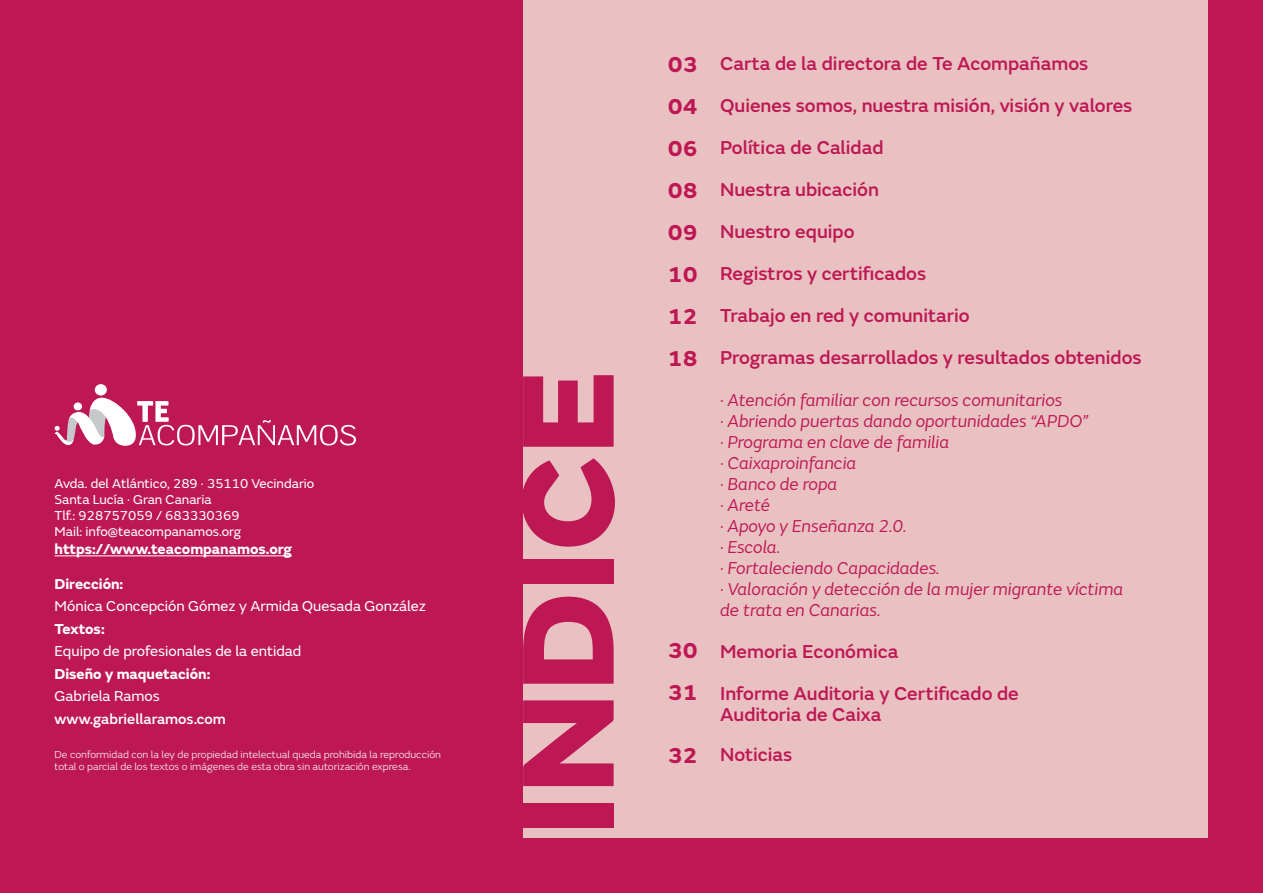
<style>
.page{position:relative;width:1263px;height:893px;background:#bd1853}
.page>*{position:absolute;margin:0;border:0;box-sizing:border-box;transform-origin:0 0}
.t1{font:800 136.5px "FS Emeric";color:#bd1853}
.t2{font:700 22.5px "FS Emeric";color:#bd1853}
.t3{font:500 19.5px "FS Emeric";color:#bd1853}
.t4{font:italic 18px "FS Emeric";color:#bd1853}
.t5{font:15px "FS Emeric";color:#fff}
.t6{font:700 15px "FS Emeric";color:#fff}
.t7{font:500 15px "FS Emeric";color:#fff}
.t8{font:13.5px "FS Emeric";color:#fff}
.t9{font:300 10.5px "FS Emeric";color:#fff}
</style>
<div class="page">
<div style="left:523px;top:0;width:685px;height:838px;background:#eac1c3"></div>
<div style="left:95px;top:384px;width:12px;height:12px;background:#fff;border-radius:50%"></div>
<svg style="left:55px;top:397px;width:301px;height:49px"></svg>
<hr style="left:55px;top:555px;width:237px;height:1px;background:#fff">
<p class="t8" style="left:55px;top:474px;width:261px">Avda. del Atlántico, 289 · 35110 Vecindario</p>
<p class="t8" style="left:55px;top:490px;width:159px">Santa Lucía · Gran Canaria</p>
<p class="t8" style="left:55px;top:506px;width:187px">Tlf.: 928757059 / 683330369</p>
<p class="t8" style="left:55px;top:522px;width:188px">Mail: info@teacompanamos.org</p>
<p class="t6" style="left:55px;top:537px;width:239px">https://www.teacompanamos.org</p>
<p class="t6" style="left:55px;top:572px;width:70px">Dirección:</p>
<p class="t5" style="left:55px;top:596px;width:373px">Mónica Concepción Gómez y Armida Quesada González</p>
<p class="t6" style="left:55px;top:617px;width:52px">Textos:</p>
<p class="t5" style="left:55px;top:641px;width:248px">Equipo de profesionales de la entidad</p>
<p class="t6" style="left:55px;top:662px;width:157px">Diseño y maquetación:</p>
<p class="t5" style="left:55px;top:686px;width:107px">Gabriela Ramos</p>
<p class="t7" style="left:55px;top:708px;width:173px">www.gabriellaramos.com</p>
<p class="t9" style="left:55px;top:748px;width:388px">De conformidad con la ley de propiedad intelectual queda prohibida la reproducción</p>
<p class="t9" style="left:55px;top:760px;width:358px">total o parcial de los textos o imágenes de esta obra sin autorización expresa.</p>
<p class="t1" style="left:457px;top:836px;width:469px;rotate:-90deg">INDICE</p>
<p class="t2" style="left:668px;top:46px;width:31px">03</p>
<p class="t2" style="left:668px;top:88px;width:31px">04</p>
<p class="t2" style="left:668px;top:130px;width:31px">06</p>
<p class="t2" style="left:668px;top:172px;width:31px">08</p>
<p class="t2" style="left:668px;top:214px;width:31px">09</p>
<p class="t2" style="left:668px;top:256px;width:31px">10</p>
<p class="t2" style="left:668px;top:298px;width:31px">12</p>
<p class="t2" style="left:668px;top:340px;width:31px">18</p>
<p class="t2" style="left:668px;top:633px;width:31px">30</p>
<p class="t2" style="left:668px;top:675px;width:31px">31</p>
<p class="t2" style="left:668px;top:738px;width:31px">32</p>
<p class="t3" style="left:720px;top:48px;width:370px">Carta de la directora de Te Acompañamos</p>
<p class="t3" style="left:720px;top:90px;width:414px">Quienes somos, nuestra misión, visión y valores</p>
<p class="t3" style="left:720px;top:132px;width:165px">Política de Calidad</p>
<p class="t3" style="left:720px;top:174px;width:160px">Nuestra ubicación</p>
<p class="t3" style="left:720px;top:217px;width:136px">Nuestro equipo</p>
<p class="t3" style="left:720px;top:259px;width:208px">Registros y certificados</p>
<p class="t3" style="left:720px;top:301px;width:251px">Trabajo en red y comunitario</p>
<p class="t3" style="left:720px;top:343px;width:423px">Programas desarrollados y resultados obtenidos</p>
<p class="t4" style="left:720px;top:387px;width:344px">· Atención familiar con recursos comunitarios</p>
<p class="t4" style="left:720px;top:408px;width:370px">· Abriendo puertas dando oportunidades “APDO”</p>
<p class="t4" style="left:720px;top:429px;width:231px">· Programa en clave de familia</p>
<p class="t4" style="left:720px;top:450px;width:138px">· Caixaproinfancia</p>
<p class="t4" style="left:720px;top:471px;width:119px">· Banco de ropa</p>
<p class="t4" style="left:720px;top:492px;width:52px">· Areté</p>
<p class="t4" style="left:720px;top:513px;width:188px">· Apoyo y Enseñanza 2.0.</p>
<p class="t4" style="left:720px;top:534px;width:62px">· Escola.</p>
<p class="t4" style="left:720px;top:555px;width:221px">· Fortaleciendo Capacidades.</p>
<p class="t4" style="left:720px;top:576px;width:405px">· Valoración y detección de la mujer migrante víctima</p>
<p class="t4" style="left:720px;top:597px;width:162px">de trata en Canarias.</p>
<p class="t3" style="left:720px;top:636px;width:180px">Memoria Económica</p>
<p class="t3" style="left:720px;top:678px;width:300px">Informe Auditoria y Certificado de</p>
<p class="t3" style="left:720px;top:699px;width:163px">Auditoria de Caixa</p>
<p class="t3" style="left:720px;top:740px;width:74px">Noticias</p>
</div>
